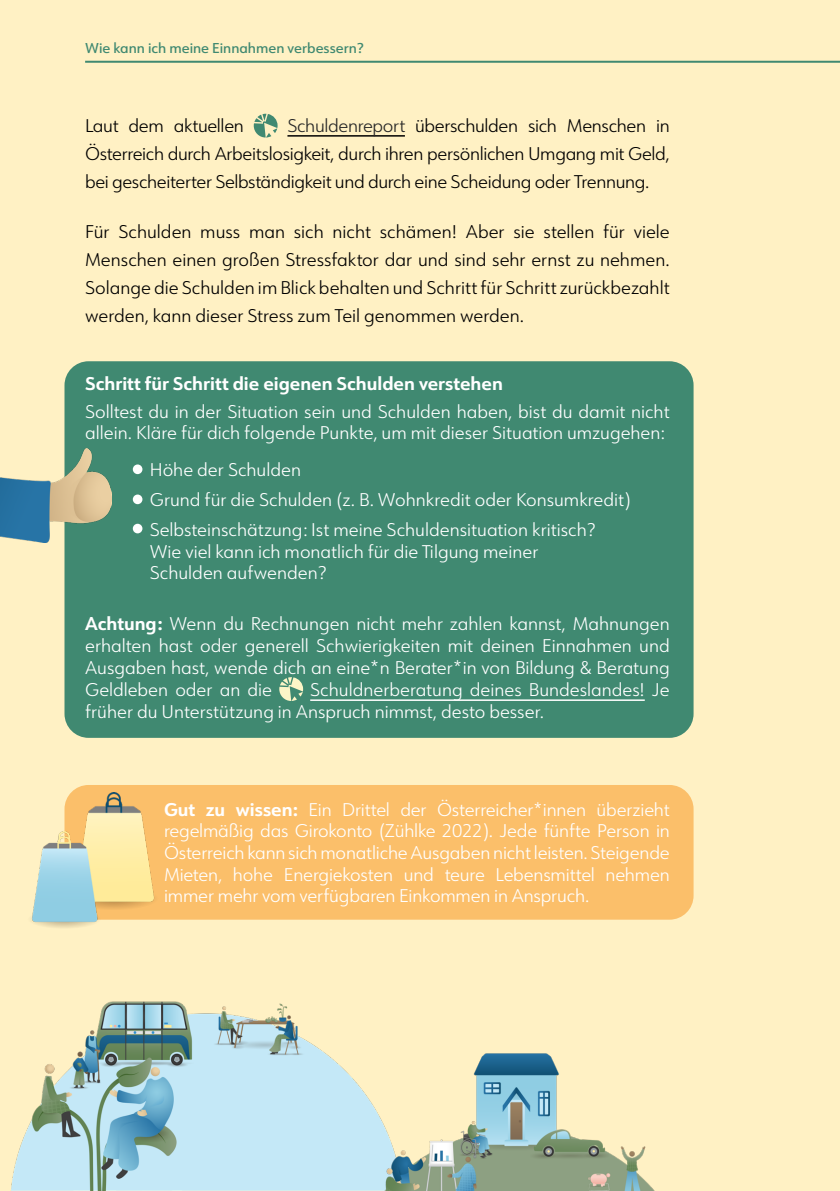
<style>
.page{position:relative;width:840px;height:1191px;background:#fff}
.page>*{position:absolute;margin:0;border:0;box-sizing:border-box;transform-origin:0 0}
.t1{font:300 18px/21.6px "URW Form";color:#fff}
.t2{font:300 18px/28px "URW Form";letter-spacing:-.02em;color:#000;text-align:justify}
.t3{font:700 18px "URW Form";color:#fff}
.t4{font:500 14px "URW Form";color:#408971}
.s1{color:#282827}
.s2{font-weight:700}
</style>
<div class="page">
<div style="left:0;top:0;width:839px;height:1191px;background:#fff1c4"></div>
<hr style="left:85px;top:61px;width:754px;height:2px;background:#408971">
<div style="left:64px;top:785px;width:629px;height:134px;background:#fbbf6a;border-radius:24px"></div>
<div style="left:64px;top:361px;width:629px;height:377px;background:#408971;border-radius:24px"></div>
<hr style="left:310px;top:699px;width:334px;height:2px;background:#fff">
<svg style="left:279px;top:677px;width:24px;height:24px"></svg>
<img style="left:11px;top:1001px;width:280px;height:190px">
<img style="left:0;top:448px;width:112px;height:95px">
<img style="left:31px;top:792px;width:133px;height:136px">
<img style="left:291px;top:1021px;width:364px;height:170px">
<div style="left:133px;top:464px;width:9px;height:10px;background:#fff;border-radius:50%"></div>
<div style="left:133px;top:494px;width:9px;height:10px;background:#fff;border-radius:50%"></div>
<div style="left:133px;top:524px;width:9px;height:9px;background:#fff;border-radius:50%"></div>
<hr style="left:287px;top:135px;width:117px;height:2px;background:#000">
<svg style="left:253px;top:114px;width:24px;height:23px"></svg>
<p class="t4" style="left:85px;top:39px;width:280px">Wie kann ich meine Einnahmen verbessern?</p>
<p class="t2" style="left:85px;top:111px;width:586px;text-indent:202px"><span class="s1">Schuldenreport</span> überschulden sich Menschen in Österreich durch Arbeitslosigkeit, durch ihren persönlichen Umgang mit Geld, bei gescheiterter Selbständigkeit und durch eine Scheidung oder Trennung.</p>
<p class="t2" style="left:85px;top:111px;width:160px">Laut dem aktuellen</p>
<p class="t2" style="left:85px;top:217px;width:585px">Für Schulden muss man sich nicht schämen! Aber sie stellen für viele Menschen einen großen Stressfaktor dar und sind sehr ernst zu nehmen.<br>Solange die Schulden im Blick behalten und Schritt für Schritt zurückbezahlt werden, kann dieser Stress zum Teil genommen werden.</p>
<p class="t3" style="left:85px;top:370px;width:419px">Schritt für Schritt die eigenen Schulden verstehen</p>
<p class="t1" style="left:85px;top:400px;width:585px">Solltest du in der Situation sein und Schulden haben, bist du damit nicht allein. Kläre für dich folgende Punkte, um mit dieser Situation umzugehen:</p>
<p class="t1" style="left:150px;top:454px;width:482px;line-height:30px">Höhe der Schulden<br>Grund für die Schulden (z. B. Wohnkredit oder Konsumkredit)<br>Selbsteinschätzung: Ist meine Schuldensituation kritisch?</p>
<p class="t1" style="left:150px;top:540px;width:390px">Wie viel kann ich monatlich für die Tilgung meiner<br>Schulden aufwenden?</p>
<p class="t1" style="left:85px;top:612px;width:585px;text-align:justify"><span class="s2">Achtung:</span> Wenn du Rechnungen nicht mehr zahlen kannst, Mahnungen erhalten hast oder generell Schwierigkeiten mit deinen Einnahmen und Ausgaben hast, wende dich an eine*n Berater*in von Bildung &amp; Beratung Geldleben oder an die</p>
<p class="t1" style="left:85px;top:678px;width:585px;text-indent:225px">Schuldnerberatung deines Bundeslandes! Je früher du Unterstützung in Anspruch nimmst, desto besser.</p>
<p class="t1" style="left:164px;top:798px;width:507px;text-align:justify"><span class="s2">Gut zu wissen:</span> Ein Drittel der Österreicher*innen überzieht regelmäßig das Girokonto (Zühlke 2022). Jede fünfte Person in Österreich kann sich monatliche Ausgaben nicht leisten. Steigende Mieten, hohe Energiekosten und teure Lebensmittel nehmen immer mehr vom verfügbaren Einkommen in Anspruch.</p>
</div>
